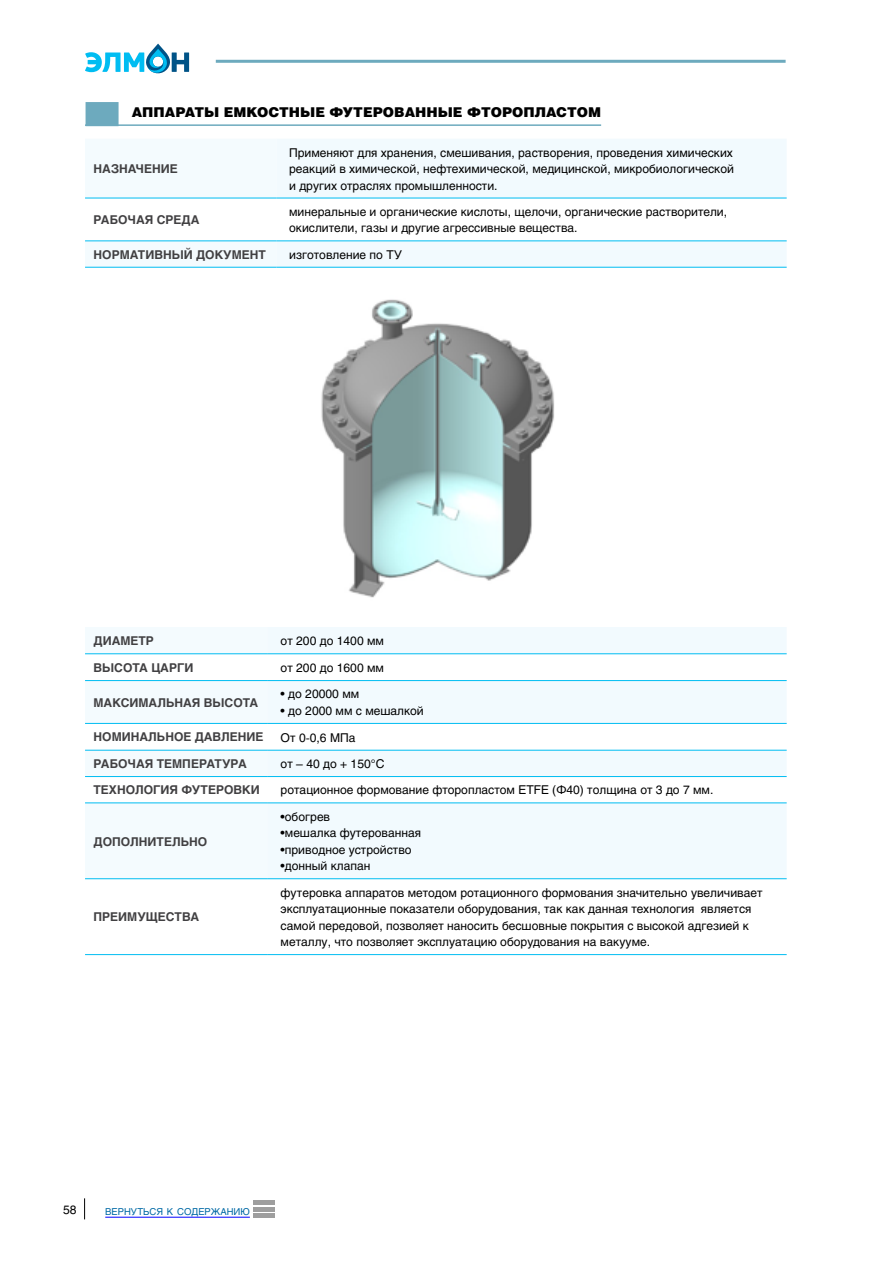
<style>
.page{position:relative;width:893px;height:1263px;background:#fff}
.page>*{position:absolute;margin:0;border:0;box-sizing:border-box;transform-origin:0 0}
.t1{font:13.5px "Helios Black C";color:#000}
.t2{font:12px/16.5px "Helios C";color:#000}
.t3{font:700 12px "Helios C";color:#414042}
.t4{font:9.45px "Helios C";color:#0069a5}
</style>
<div class="page">
<svg style="left:85px;top:44px;width:104px;height:30px"></svg>
<hr style="left:216px;top:60px;width:570px;height:3px;background:#6daabe">
<svg style="left:84px;top:1198px;width:1px;height:21px"></svg>
<hr style="left:105px;top:1217px;width:145px;height:1px;background:#00f">
<div style="left:254px;top:1213px;width:21px;height:5px;background:#9e9e9e"></div>
<hr style="left:254px;top:1207px;width:21px;height:4px;background:#9e9e9e">
<div style="left:254px;top:1200px;width:21px;height:5px;background:#9e9e9e"></div>
<svg style="left:85px;top:139px;width:191px;height:128px"></svg>
<svg style="left:276px;top:139px;width:511px;height:128px;fill:#f2fafe"></svg>
<hr style="left:85px;top:198px;width:191px;height:1px;background:#00bdf2">
<hr style="left:276px;top:198px;width:511px;height:1px;background:#00bdf2">
<hr style="left:85px;top:241px;width:191px;height:1px;background:#00bdf2">
<hr style="left:276px;top:241px;width:511px;height:1px;background:#00bdf2">
<hr style="left:85px;top:267px;width:191px;height:1px;background:#00bdf2">
<hr style="left:276px;top:267px;width:511px;height:1px;background:#00bdf2">
<img style="left:321px;top:299px;width:233px;height:299px">
<svg style="left:85px;top:627px;width:183px;height:251px;fill:#f4fbfe"></svg>
<svg style="left:268px;top:627px;width:519px;height:251px;fill:#f2fafe"></svg>
<hr style="left:85px;top:653px;width:183px;height:1px;background:#00bdf2">
<hr style="left:268px;top:653px;width:519px;height:1px;background:#00bdf2">
<hr style="left:85px;top:680px;width:183px;height:1px;background:#00bdf2">
<hr style="left:268px;top:680px;width:519px;height:1px;background:#00bdf2">
<hr style="left:85px;top:723px;width:183px;height:1px;background:#00bdf2">
<hr style="left:268px;top:723px;width:519px;height:1px;background:#00bdf2">
<hr style="left:85px;top:750px;width:183px;height:1px;background:#00bdf2">
<hr style="left:268px;top:750px;width:519px;height:1px;background:#00bdf2">
<hr style="left:85px;top:776px;width:183px;height:1px;background:#00bdf2">
<hr style="left:268px;top:776px;width:519px;height:1px;background:#00bdf2">
<hr style="left:85px;top:803px;width:183px;height:1px;background:#00bdf2">
<hr style="left:268px;top:803px;width:519px;height:1px;background:#00bdf2">
<hr style="left:85px;top:878px;width:183px;height:1px;background:#00bdf2">
<hr style="left:268px;top:878px;width:519px;height:1px;background:#00bdf2">
<hr style="left:85px;top:954px;width:183px;height:1px;background:#00bdf2">
<hr style="left:268px;top:954px;width:519px;height:1px;background:#00bdf2">
<div style="left:86px;top:102px;width:33px;height:24px;background:#6daabe"></div>
<hr style="left:85px;top:124px;width:516px;height:2px;background:#6daabe">
<p class="t1" style="left:132px;top:104px;width:471px">АППАРАТЫ ЕМКОСТНЫЕ ФУТЕРОВАННЫЕ ФТОРОПЛАСТОМ</p>
<p class="t3" style="left:94px;top:162px;width:86px">НАЗНАЧЕНИЕ</p>
<p class="t2" style="left:289px;top:144px;width:446px;text-align:justify">Применяют для хранения, смешивания, растворения, проведения химических реакций в химической, нефтехимической, медицинской, микробиологической и других отраслях промышленности.</p>
<p class="t3" style="left:94px;top:213px;width:107px">РАБОЧАЯ СРЕДА</p>
<p class="t2" style="left:289px;top:203px;width:439px">минеральные и органические кислоты, щелочи, органические растворители, окислители, газы и другие агрессивные вещества.</p>
<p class="t3" style="left:94px;top:247px;width:174px">НОРМАТИВНЫЙ ДОКУМЕНТ</p>
<p class="t2" style="left:289px;top:246px;width:114px">изготовление по ТУ</p>
<p class="t3" style="left:94px;top:634px;width:62px">ДИАМЕТР</p>
<p class="t2" style="left:281px;top:632px;width:105px">от 200 до 1400 мм</p>
<p class="t3" style="left:94px;top:661px;width:101px">ВЫСОТА ЦАРГИ</p>
<p class="t2" style="left:281px;top:659px;width:105px">от 200 до 1600 мм</p>
<p class="t3" style="left:94px;top:695px;width:166px">МАКСИМАЛЬНАЯ ВЫСОТА</p>
<p class="t2" style="left:281px;top:686px;width:80px">• до 20000 мм</p>
<p class="t2" style="left:281px;top:702px;width:145px">• до 2000 мм с мешалкой</p>
<p class="t3" style="left:94px;top:730px;width:172px">НОМИНАЛЬНОЕ ДАВЛЕНИЕ</p>
<p class="t2" style="left:281px;top:729px;width:76px">От 0‑0,6 МПа</p>
<p class="t3" style="left:94px;top:757px;width:155px">РАБОЧАЯ ТЕМПЕРАТУРА</p>
<p class="t2" style="left:281px;top:755px;width:105px">от – 40 до + 150°С</p>
<p class="t3" style="left:94px;top:783px;width:168px">ТЕХНОЛОГИЯ ФУТЕРОВКИ</p>
<p class="t2" style="left:281px;top:782px;width:434px">ротационное формование фторопластом ETFE (Ф40) толщина от 3 до 7 мм.</p>
<p class="t3" style="left:94px;top:834px;width:115px">ДОПОЛНИТЕЛЬНО</p>
<p class="t2" style="left:281px;top:808px;width:51px">•обогрев</p>
<p class="t2" style="left:281px;top:825px;width:142px">•мешалка футерованная</p>
<p class="t2" style="left:281px;top:841px;width:133px">•приводное устройство</p>
<p class="t2" style="left:281px;top:858px;width:91px">•донный клапан</p>
<p class="t3" style="left:94px;top:910px;width:107px">ПРЕИМУЩЕСТВА</p>
<p class="t2" style="left:281px;top:884px;width:483px">футеровка аппаратов методом ротационного формования значительно увеличивает эксплуатационные показатели оборудования, так как данная технология является самой передовой, позволяет наносить бесшовные покрытия с высокой адгезией к металлу, что позволяет эксплуатацию оборудования на вакууме.</p>
<p class="t2" style="left:63px;top:1201px;width:15px">58</p>
<p class="t4" style="left:105px;top:1206px;width:146px">вернуться к содержанию</p>
</div>
